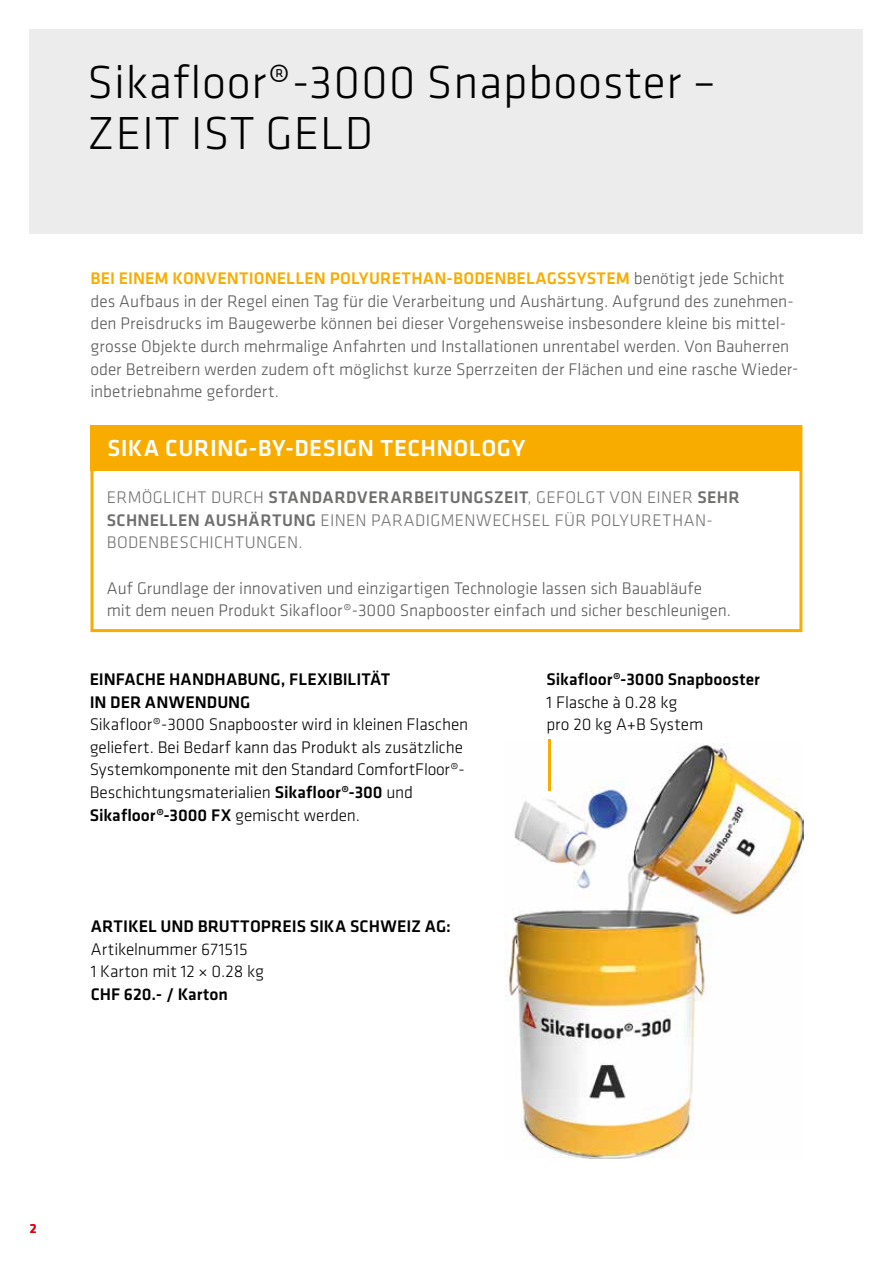
<style>
.page{position:relative;width:893px;height:1263px;background:#fff}
.page>*{position:absolute;margin:0;border:0;box-sizing:border-box;transform-origin:0 0}
.t1{font:300 48px/51px "Klavika";letter-spacing:.015em;color:#000}
.t2{font:500 24px "Klavika";letter-spacing:.015em;color:#fff}
.t3{font:300 17.4px/22.6px "Klavika";color:#565656}
.t4{font:300 17.4px/22.6px "Klavika";letter-spacing:-.01em;color:#000}
.t5{font:300 17.4px/22.6px "Klavika";letter-spacing:.02em;color:#6f6f6e}
.t6{font:500 17.4px/22.6px "Klavika";color:#000}
.t7{font:500 13.5px "Klavika";color:#e3000f}
.s1{font-weight:500;color:#f8ac00}
.s2{font-weight:500}
</style>
<div class="page">
<div style="left:30px;top:30px;width:833px;height:204px;background:#ececed"></div>
<div style="left:91px;top:425px;width:711px;height:46px;background:#f8ac00"></div>
<div style="left:91px;top:425px;width:711px;height:207px;border:3px solid #f8ac00"></div>
<img style="left:505px;top:744px;width:299px;height:415px">
<hr style="left:548px;top:740px;width:3px;height:51px;background:#f8ac00">
<h1 class="t1" style="left:87px;top:56px;width:630px">Sikafloor®-3000 Snapbooster –<br>ZEIT IST GELD</h1>
<p class="t3" style="left:90px;top:267px;width:709px"><span class="s1">BEI EINEM KONVENTIONELLEN POLYURETHAN-BODENBELAGSSYSTEM</span> benötigt jede Schicht des Aufbaus in der Regel einen Tag für die Verarbeitung und Aushärtung. Aufgrund des zunehmen&shy;den Preisdrucks im Baugewerbe können bei dieser Vorgehensweise insbesondere kleine bis mittel&shy;grosse Objekte durch mehrmalige Anfahrten und Installationen unrentabel werden. Von Bauherren oder Betreibern werden zudem oft möglichst kurze Sperrzeiten der Flächen und eine rasche Wieder&shy;inbetriebnahme gefordert.</p>
<h2 class="t2" style="left:108px;top:432px;width:419px">SIKA CURING-BY-DESIGN TECHNOLOGY</h2>
<p class="t5" style="left:107px;top:486px;width:634px">ERMÖGLICHT DURCH <span class="s2">STANDARDVERARBEITUNGSZEIT</span>, GEFOLGT VON EINER <span class="s2">SEHR<br>SCHNELLEN AUSHÄRTUNG</span> EINEN PARADIGMENWECHSEL FÜR POLYURETHAN-<br>BODENBESCHICHTUNGEN.</p>
<p class="t3" style="left:107px;top:576px;width:626px">Auf Grundlage der innovativen und einzigartigen Technologie lassen sich Bauabläufe mit dem neuen Produkt Sikafloor®-3000 Snapbooster einfach und sicher beschleunigen.</p>
<p class="t6" style="left:90px;top:667px;width:302px">EINFACHE HANDHABUNG, FLEXIBILITÄT<br>IN DER ANWENDUNG</p>
<p class="t4" style="left:90px;top:713px;width:380px">Sikafloor®-3000 Snapbooster wird in kleinen Flaschen geliefert. Bei Bedarf kann das Produkt als zusätzliche Systemkomponente mit den Standard ComfortFloor®- Beschichtungsmaterialien <span class="s2">Sikafloor®-300</span> und <span class="s2">Sikafloor®-3000 FX</span> gemischt werden.</p>
<p class="t6" style="left:91px;top:914px;width:362px">ARTIKEL UND BRUTTOPREIS SIKA SCHWEIZ AG:</p>
<p class="t4" style="left:91px;top:937px;width:175px">Artikelnummer 671515<br>1 Karton mit 12 0.28 kg</p>
<p class="t6" style="left:91px;top:982px;width:139px">CHF 620.- / Karton</p>
<p class="t6" style="left:547px;top:667px;width:215px">Sikafloor®-3000 Snapbooster</p>
<p class="t4" style="left:547px;top:690px;width:158px">1 Flasche à 0.28 kg pro 20 kg A+B System</p>
<p class="t7" style="left:30px;top:1219px;width:8px">2</p>
</div>
